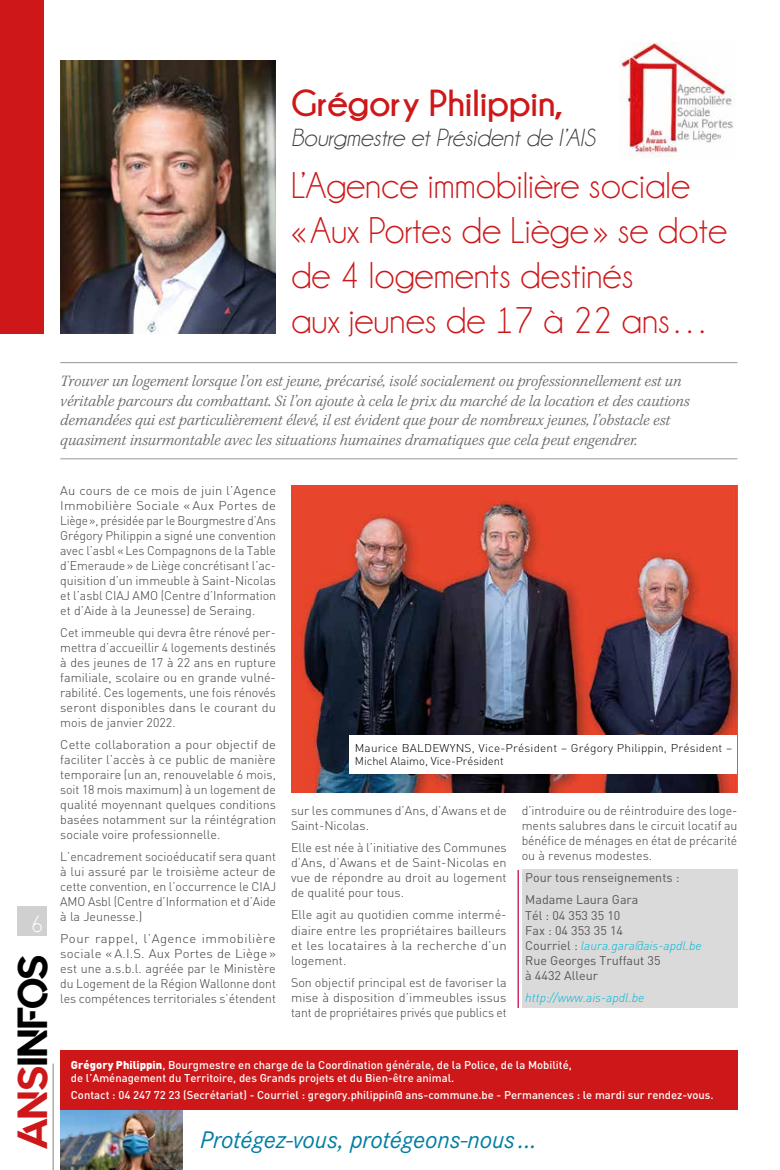
<style>
.page{position:relative;width:780px;height:1170px;background:#fff}
.page>*{position:absolute;margin:0;border:0;box-sizing:border-box;transform-origin:0 0}
.t1{font:41.88px "Quantify";color:#000}
.t2{font:37.5px/45px "Champagne&Limousines";color:#cd1719}
.t3{font:700 37.5px "Champagne&Limousines";color:#cd1719}
.t4{font:italic 25px "Corporate S";color:#007ea3}
.t5{font:italic 25px "Champagne&Limousines";color:#3c3c3b}
.t6{font:23.75px "Champagne&Limousines";color:#fff}
.t7{font:italic 300 16.25px/19.5px "Kepler Std";color:#646363}
.t8{font:300 12.5px/15px "DIN";color:#3c3c3b;text-align:justify}
.t9{font:300 12.5px/15px "DIN";color:#3c3c3b;text-align:justify;scale:1.05 1}
.t10{font:12.5px/15px "DIN";color:#575756}
.t11{font:italic 300 12.5px "DIN";color:#00b8d8}
.t12{font:500 11.25px/13.5px "DIN";color:#fff}
.t13{font:300 11.25px/13.5px "DIN";letter-spacing:.015em;color:#000;scale:1.05 1}
.s1{color:#cd1719}
.s2{font-weight:300;font-style:italic;color:#00b8d8}
.s3{font-weight:900}
</style>
<div class="page">
<hr style="left:53px;top:1063px;width:1px;height:106px;background:#9d9d9c">
<div style="left:18px;top:905px;width:29px;height:30px;background:#d0d0d0"></div>
<div style="left:0;top:0;width:43px;height:333px;background:#cd1719"></div>
<img style="left:60px;top:1109px;width:122px;height:60px">
<div style="left:521px;top:869px;width:216px;height:138px;background:#dadada"></div>
<hr style="left:517px;top:869px;width:1px;height:138px;background:#c6014a">
<hr style="left:60px;top:362px;width:677px;height:1px;background:#7c7b7b">
<hr style="left:60px;top:458px;width:677px;height:1px;background:#7c7b7b">
<div style="left:60px;top:1049px;width:677px;height:60px;background:#cd1719"></div>
<img style="left:60px;top:60px;width:216px;height:273px">
<img style="left:619px;top:42px;width:116px;height:116px">
<img style="left:291px;top:485px;width:446px;height:307px">
<div style="left:349px;top:735px;width:388px;height:38px;background:#fff"></div>
<h2 class="t3" style="left:291px;top:83px;width:274px">Grégory Philippin,</h2>
<h3 class="t5" style="left:291px;top:125px;width:306px">Bourgmestre et Président de l’AIS</h3>
<h2 class="t2" style="left:291px;top:164px;width:437px">L’Agence immobilière sociale «Aux Portes de Liège» se dote de 4 logements destinés<br>aux jeunes de 17 à 22 ans…</h2>
<p class="t7" style="left:60px;top:372px;width:631px">Trouver un logement lorsque l’on est jeune, précarisé, isolé socialement ou professionnellement est un véritable parcours du combattant. Si l’on ajoute à cela le prix du marché de la location et des cautions demandées qui est particulièrement élevé, il est évident que pour de nombreux jeunes, l’obstacle est quasiment insurmontable avec les situations humaines dramatiques que cela peut engendrer.</p>
<h3 class="t6" style="left:31px;top:911px;width:14px">6</h3>
<h1 class="t1" style="left:9px;top:1149px;width:197px;rotate:-90deg"><span class="s1">ANS</span>INFOS</h1>
<p class="t8" style="left:60px;top:482px;width:217px">Au cours de ce mois de juin l’Agence Immobilière Sociale « Aux Portes de Liège», présidée par le Bourgmestre d’Ans Grégory Philippin a signé une convention avec l’asbl «Les Compagnons de la Table d’Emeraude» de Liège concrétisant l’ac&shy;quisition d’un immeuble à Saint-Nicolas et l’asbl CIAJ AMO (Centre d’Information et d’Aide à la Jeunesse) de Seraing.</p>
<p class="t8" style="left:60px;top:624px;width:217px">Cet immeuble qui devra être rénové per&shy;mettra d’accueillir 4 logements destinés à des jeunes de 17 à 22 ans en rupture familiale, scolaire ou en grande vulné&shy;rabilité. Ces logements, une fois rénovés seront disponibles dans le courant du mois de janvier 2022.</p>
<p class="t8" style="left:60px;top:736px;width:217px">Cette collaboration a pour objectif de faciliter l’accès à ce public de manière temporaire (un an, renouvelable 6 mois, soit 18 mois maximum) à un logement de qualité moyennant quelques conditions basées notamment sur la réintégration sociale voire professionnelle.</p>
<p class="t8" style="left:60px;top:848px;width:217px">L’encadrement socioéducatif sera quant à lui assuré par le troisième acteur de cette convention, en l’occurrence le CIAJ AMO Asbl (Centre d’Information et d’Aide à la Jeunesse.)</p>
<p class="t9" style="left:60px;top:931px;width:207px">Pour rappel, l’Agence immobilière sociale «A.I.S. Aux Portes de Liège » est une a.s.b.l. agréée par le Ministère du Logement de la Région Wallonne dont les compétences territoriales s’étendent</p>
<p class="t13" style="left:355px;top:740px;width:361px">Maurice BALDEWYNS, Vice-Président – Grégory Philippin, Président –<br>Michel Alaimo, Vice-Président</p>
<p class="t8" style="left:291px;top:803px;width:217px">sur les communes d’Ans, d’Awans et de<br>Saint-Nicolas.</p>
<p class="t8" style="left:291px;top:840px;width:217px">Elle est née à l’initiative des Communes d’Ans, d’Awans et de Saint-Nicolas en vue de répondre au droit au logement de qualité pour tous.</p>
<p class="t8" style="left:291px;top:907px;width:217px">Elle agit au quotidien comme intermé&shy;diaire entre les propriétaires bailleurs et les locataires à la recherche d’un logement.</p>
<p class="t8" style="left:291px;top:974px;width:217px">Son objectif principal est de favoriser la mise à disposition d’immeubles issus tant de propriétaires privés que publics et</p>
<p class="t8" style="left:521px;top:803px;width:217px">d’introduire ou de réintroduire des loge&shy;ments salubres dans le circuit locatif au bénéfice de ménages en état de précarité ou à revenus modestes.</p>
<p class="t10" style="left:525px;top:866px;width:156px;line-height:22.1px">Pour tous renseignements :<br>Madame Laura Gara</p>
<p class="t10" style="left:525px;top:907px;width:178px">Tél : 04 353 35 10<br>Fax : 04 353 35 14<br>Courriel : <span class="s2">laura.gara@ais-apdl.be<br></span>Rue Georges Truffaut 35<br>à 4432 Alleur</p>
<p class="t11" style="left:525px;top:989px;width:121px">http://www.ais-apdl.be</p>
<p class="t12" style="left:71px;top:1057px;width:502px"><span class="s3">Grégory Philippin</span>, Bourgmestre en charge de la Coordination générale, de la Police, de la Mobilité, de l’Aménagement du Territoire, des Grands projets et du Bien-être animal.</p>
<p class="t12" style="left:71px;top:1087px;width:644px">Contact : 04 247 72 23 (Secrétariat) - Courriel : gregory.philippin@ ans-commune.be - Permanences : le mardi sur rendez-vous.</p>
<h3 class="t4" style="left:200px;top:1125px;width:338px">Protégez-vous, protégeons-nous ...</h3>
</div>
